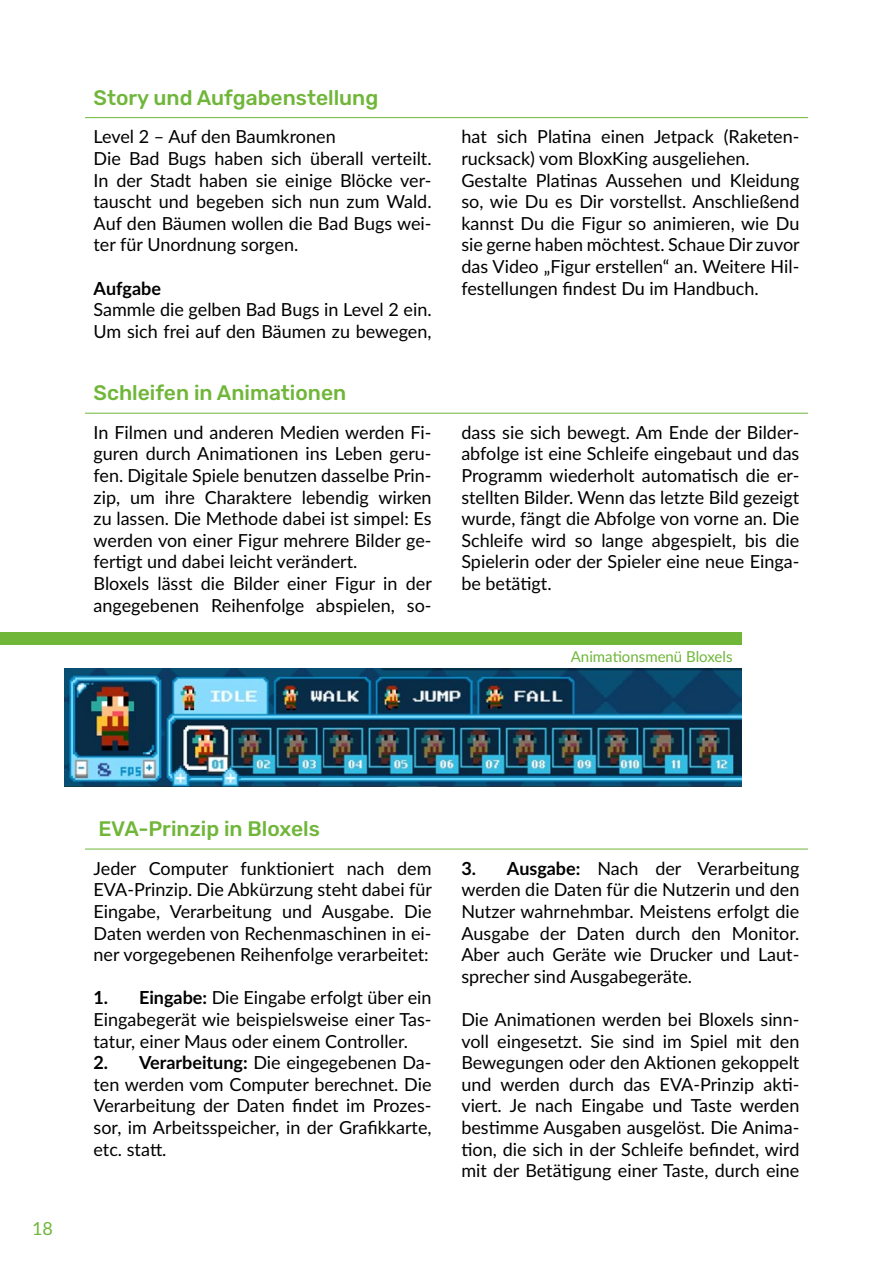
<style>
.page{position:relative;width:893px;height:1263px;background:#fff}
.page>*{position:absolute;margin:0;border:0;box-sizing:border-box;transform-origin:0 0}
.t1{font:500 21px "Rubik";color:#6fb639}
.t2{font:18px/21.6px "Lato";color:#000;text-align:justify}
.t3{font:700 18px "Lato";color:#000}
.t4{font:18px "Lato";color:#6fb639}
.t5{font:15px "Lato";color:#6fb639}
.s1{font-weight:700}
</style>
<div class="page">
<hr style="left:85px;top:117px;width:723px;height:1px;background:#6fb639">
<hr style="left:85px;top:413px;width:723px;height:1px;background:#6fb639">
<img style="left:64px;top:668px;width:677px;height:118px">
<div style="left:0;top:632px;width:741px;height:13px;background:#6fb639"></div>
<hr style="left:85px;top:849px;width:723px;height:1px;background:#6fb639">
<p class="t1" style="left:94px;top:85px;width:286px">Story und Aufgabenstellung</p>
<p class="t2" style="left:94px;top:125px;width:340px;text-align:left">Level 2 – Auf den Baumkronen<br>Die Bad Bugs haben sich überall verteilt.<br>In der Stadt haben sie einige Blöcke ver&shy;tauscht und begeben sich nun zum Wald.<br>Auf den Bäumen wollen die Bad Bugs wei&shy;ter für Unordnung sorgen.</p>
<p class="t3" style="left:94px;top:275px;width:69px">Aufgabe</p>
<p class="t2" style="left:94px;top:298px;width:340px">Sammle die gelben Bad Bugs in Level 2 ein.<br>Um sich frei auf den Bäumen zu bewegen,</p>
<p class="t2" style="left:461px;top:125px;width:340px;text-align:left">hat sich Platina einen Jetpack (Raketen&shy;rucksack) vom BloxKing ausgeliehen.<br>Gestalte Platinas Aussehen und Kleidung so, wie Du es Dir vorstellst. Anschließend kannst Du die Figur so animieren, wie Du sie gerne haben möchtest. Schaue Dir zuvor das Video „Figur erstellen“ an. Weitere Hil&shy;festellungen findest Du im Handbuch.</p>
<p class="t1" style="left:94px;top:381px;width:254px">Schleifen in Animationen</p>
<p class="t2" style="left:94px;top:421px;width:340px;text-align:left">In Filmen und anderen Medien werden Fi&shy;guren durch Animationen ins Leben geru&shy;fen. Digitale Spiele benutzen dasselbe Prin&shy;zip, um ihre Charaktere lebendig wirken zu lassen. Die Methode dabei ist simpel: Es werden von einer Figur mehrere Bilder ge&shy;fertigt und dabei leicht verändert.<br>Bloxels lässt die Bilder einer Figur in der angegebenen Reihenfolge abspielen, so-</p>
<p class="t2" style="left:461px;top:421px;width:340px">dass sie sich bewegt. Am Ende der Bilder&shy;abfolge ist eine Schleife eingebaut und das Programm wiederholt automatisch die er&shy;stellten Bilder. Wenn das letzte Bild gezeigt wurde, fängt die Abfolge von vorne an. Die Schleife wird so lange abgespielt, bis die Spielerin oder der Spieler eine neue Einga&shy;be betätigt.</p>
<p class="t5" style="left:571px;top:646px;width:163px">Animationsmenü Bloxels</p>
<p class="t4" style="left:32px;top:1215px;width:22px">18</p>
<p class="t1" style="left:98px;top:817px;width:223px">EVA-Prinzip in Bloxels</p>
<p class="t2" style="left:94px;top:857px;width:340px">Jeder Computer funktioniert nach dem EVA-Prinzip. Die Abkürzung steht dabei für Eingabe, Verarbeitung und Ausgabe. Die Daten werden von Rechenmaschinen in ei&shy;ner vorgegebenen Reihenfolge verarbeitet:</p>
<p class="t2" style="left:94px;top:986px;width:340px"><span class="s1">1. Eingabe:</span> Die Eingabe erfolgt über ein Eingabegerät wie beispielsweise einer Tas&shy;tatur, einer Maus oder einem Controller.</p>
<p class="t2" style="left:94px;top:1051px;width:340px"><span class="s1">2. Verarbeitung:</span> Die eingegebenen Da&shy;ten werden vom Computer berechnet. Die Verarbeitung der Daten findet im Prozes&shy;sor, im Arbeitsspeicher, in der Grafikkarte, etc. statt.</p>
<p class="t2" style="left:461px;top:857px;width:340px"><span class="s1">3. Ausgabe:</span> Nach der Verarbeitung werden die Daten für die Nutzerin und den Nutzer wahrnehmbar. Meistens erfolgt die Ausgabe der Daten durch den Monitor.<br>Aber auch Geräte wie Drucker und Laut&shy;sprecher sind Ausgabegeräte.</p>
<p class="t2" style="left:461px;top:1008px;width:340px">Die Animationen werden bei Bloxels sinn&shy;voll eingesetzt. Sie sind im Spiel mit den Bewegungen oder den Aktionen gekoppelt und werden durch das EVA-Prinzip akti&shy;viert. Je nach Eingabe und Taste werden bestimme Ausgaben ausgelöst. Die Anima&shy;tion, die sich in der Schleife befindet, wird mit der Betätigung einer Taste, durch eine</p>
</div>
